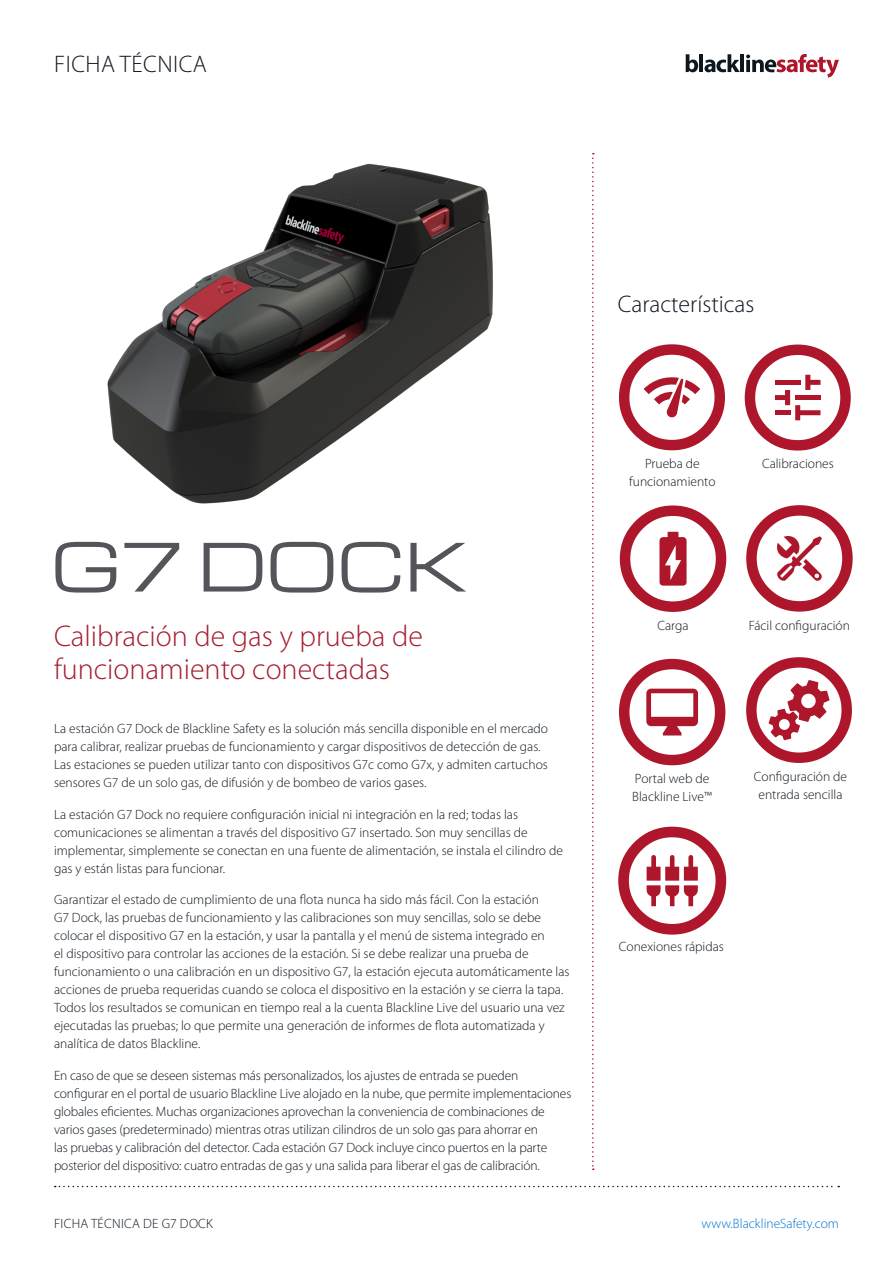
<style>
.page{position:relative;width:893px;height:1263px;background:#fff}
.page>*{position:absolute;margin:0;border:0;box-sizing:border-box;transform-origin:0 0}
.t1{font:64.95px "Michroma";color:#54555a}
.SUBHEAD_-_SEMIBOLD_9{font:300 30px/33px "Myriad Pro";color:#a51d2f}
.HEADING_2_-_LIGHT_16{font:300 24px "Myriad Pro";color:#0d1720}
.TITLE_-_LIGHT_16_19{font:300 24px "Myriad Pro";letter-spacing:.02em;color:#0d1720}
.BODY_COPY_-_LIGHT_9{font:300 13.5px/18px "Myriad Pro";color:#0d1720}
.t2{font:300 13.5px "Myriad Pro";color:#0073ce}
.BODY_COPY_-_LIGHT_9-2{font:300 13.5px "Myriad Pro";letter-spacing:.02em;color:#0d1720}
</style>
<div class="page">
<svg style="left:55px;top:1186px;width:784px;height:1px"></svg>
<svg style="left:686px;top:54px;width:12px;height:18px"></svg>
<hr style="left:699px;top:54px;width:4px;height:18px;background:#0d1720">
<svg style="left:704px;top:54px;width:36px;height:18px"></svg>
<hr style="left:740px;top:54px;width:4px;height:18px;background:#0d1720">
<svg style="left:746px;top:54px;width:93px;height:24px"></svg>
<img style="left:107px;top:163px;width:386px;height:341px">
<svg style="left:620px;top:505px;width:106px;height:107px"></svg>
<svg style="left:746px;top:505px;width:107px;height:107px"></svg>
<svg style="left:746px;top:658px;width:106px;height:105px"></svg>
<svg style="left:619px;top:344px;width:106px;height:106px"></svg>
<svg style="left:745px;top:344px;width:106px;height:107px"></svg>
<svg style="left:619px;top:659px;width:106px;height:106px"></svg>
<svg style="left:618px;top:827px;width:108px;height:107px"></svg>
<svg style="left:592px;top:153px;width:2px;height:1017px"></svg>
<p class="TITLE_-_LIGHT_16_19" style="left:54px;top:50px;width:154px">FICHA TÉCNICA</p>
<p class="HEADING_2_-_LIGHT_16" style="left:618px;top:289px;width:138px">Características</p>
<p class="t1" style="left:51px;top:531px;width:418px">G7 DOCK</p>
<p class="SUBHEAD_-_SEMIBOLD_9" style="left:54px;top:620px;width:370px">Calibración de gas y prueba de funcionamiento conectadas</p>
<p class="BODY_COPY_-_LIGHT_9" style="left:54px;top:720px;width:496px">La estación G7 Dock de Blackline Safety es la solución más sencilla disponible en el mercado para calibrar, realizar pruebas de funcionamiento y cargar dispositivos de detección de gas.<br>Las estaciones se pueden utilizar tanto con dispositivos G7c como G7x, y admiten cartuchos sensores G7 de un solo gas, de difusión y de bombeo de varios gases.</p>
<p class="BODY_COPY_-_LIGHT_9" style="left:54px;top:805px;width:510px">La estación G7 Dock no requiere configuración inicial ni integración en la red; todas las comunicaciones se alimentan a través del dispositivo G7 insertado. Son muy sencillas de implementar, simplemente se conectan en una fuente de alimentación, se instala el cilindro de gas y están listas para funcionar.</p>
<p class="BODY_COPY_-_LIGHT_9" style="left:54px;top:891px;width:517px">Garantizar el estado de cumplimiento de una flota nunca ha sido más fácil. Con la estación<br>G7 Dock, las pruebas de funcionamiento y las calibraciones son muy sencillas, solo se debe colocar el dispositivo G7 en la estación, y usar la pantalla y el menú de sistema integrado en<br>el dispositivo para controlar las acciones de la estación. Si se debe realizar una prueba de funcionamiento o una calibración en un dispositivo G7, la estación ejecuta automáticamente las acciones de prueba requeridas cuando se coloca el dispositivo en la estación y se cierra la tapa.<br>Todos los resultados se comunican en tiempo real a la cuenta Blackline Live del usuario una vez ejecutadas las pruebas; lo que permite una generación de informes de flota automatizada y analítica de datos Blackline.</p>
<p class="BODY_COPY_-_LIGHT_9" style="left:54px;top:1066px;width:519px">En caso de que se deseen sistemas más personalizados, los ajustes de entrada se pueden configurar en el portal de usuario Blackline Live alojado en la nube, que permite implementaciones globales eficientes. Muchas organizaciones aprovechan la conveniencia de combinaciones de varios gases (predeterminado) mientras otras utilizan cilindros de un solo gas para ahorrar en<br>las pruebas y calibración del detector. Cada estación G7 Dock incluye cinco puertos en la parte posterior del dispositivo: cuatro entradas de gas y una salida para liberar el gas de calibración.</p>
<p class="BODY_COPY_-_LIGHT_9" style="left:629px;top:454px;width:88px;text-align:center">Prueba de funcionamiento</p>
<p class="BODY_COPY_-_LIGHT_9" style="left:762px;top:455px;width:73px">Calibraciones</p>
<p class="BODY_COPY_-_LIGHT_9" style="left:657px;top:616px;width:33px">Carga</p>
<p class="BODY_COPY_-_LIGHT_9" style="left:749px;top:616px;width:103px">Fácil configuración</p>
<p class="BODY_COPY_-_LIGHT_9" style="left:632px;top:770px;width:81px">Portal web de<br>Blackline Live™</p>
<p class="BODY_COPY_-_LIGHT_9" style="left:754px;top:768px;width:95px;text-align:center">Configuración de entrada sencilla</p>
<p class="BODY_COPY_-_LIGHT_9" style="left:619px;top:938px;width:107px">Conexiones rápidas</p>
<p class="BODY_COPY_-_LIGHT_9-2" style="left:54px;top:1215px;width:160px">FICHA TÉCNICA DE G7 DOCK</p>
<p class="t2" style="left:702px;top:1215px;width:139px">www.BlacklineSafety.com</p>
</div>
